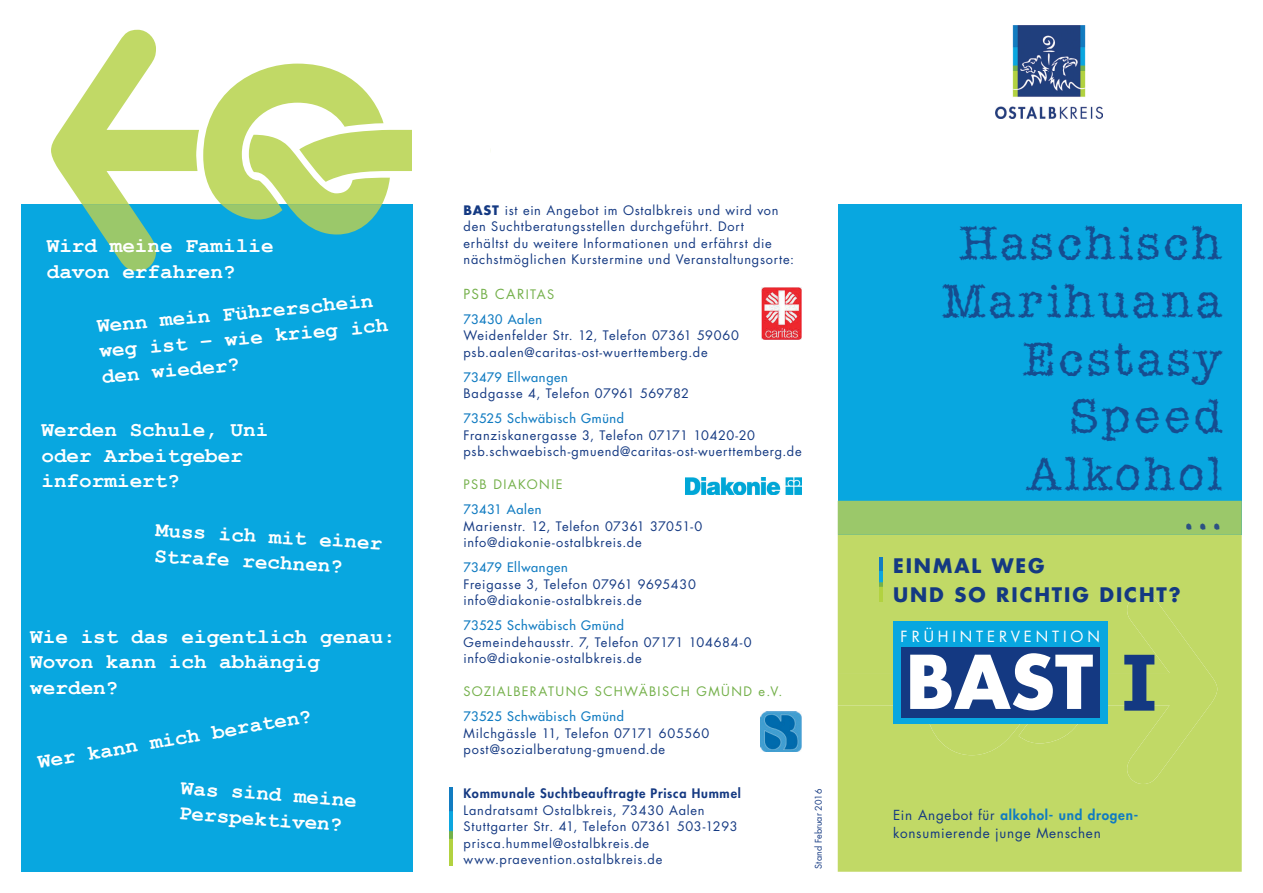
<style>
.page{position:relative;width:1263px;height:893px;background:#fff}
.page>*{position:absolute;margin:0;border:0;box-sizing:border-box;transform-origin:0 0}
.t1{font:700 72px "Futura Std";color:#fff}
.t2{font:48px/57.8px "Ice Age D";letter-spacing:.05em;color:#164d90;text-align:right}
.t3{font:48px "Ice Age D";color:#2c5183}
.t4{font:700 21px/25.5px "Courier New";color:#fff}
.t5{font:700 19.5px/28.5px "Futura Std";letter-spacing:.1em;color:#143982}
.t6{font:15px "Futura Std";letter-spacing:.26em;color:#fff}
.t7{font:13.5px/18px "Futura Std";letter-spacing:.055em;color:#143982}
.t8{font:13.5px "Futura Std";letter-spacing:.105em;color:#74b04a}
.t9{font:12.75px/16.5px "Futura Std";letter-spacing:.06em;color:#143982}
.t10{font:500 12.75px "Futura Std";letter-spacing:.05em;color:#107bc1}
.t11{font:12.75px "Futura Std";letter-spacing:.11em;color:#74b04a}
.t12{font:800 12.75px "Futura Std";letter-spacing:.06em;color:#143982}
.t13{font:9px "Futura Std";color:#143982}
.s1{font-weight:700}
.s2{font-size:12.75px}
.s3{font-family:"Tahoma";font-size:76.8px;color:#143982}
.s4{font-weight:800;color:#107bc1}
</style>
<div class="page">
<svg style="left:837px;top:673px;width:1px;height:32px"></svg>
<div style="left:838px;top:204px;width:404px;height:331px;background:#08a7e0"></div>
<div style="left:838px;top:535px;width:404px;height:337px;background:#c1d966"></div>
<div style="left:838px;top:594px;width:379px;height:190px;background:#c1d966"></div>
<div style="left:838px;top:501px;width:404px;height:34px;background:#9bc86a"></div>
<img style="left:996px;top:26px;width:106px;height:92px">
<div style="left:1186px;top:523px;width:33px;height:7px;background:#9bc86a"></div>
<div style="left:21px;top:204px;width:391px;height:668px;background:#08a7e0"></div>
<svg style="left:51px;top:30px;width:332px;height:174px"></svg>
<svg style="left:82px;top:130px;width:331px;height:141px"></svg>
<div style="left:412px;top:121px;width:78px;height:59px;background:#fff"></div>
<div style="left:893px;top:622px;width:215px;height:102px;background:#08a7e0"></div>
<div style="left:901px;top:647px;width:199px;height:71px;background:#143982"></div>
<img style="left:879px;top:557px;width:3px;height:45px">
<img style="left:449px;top:788px;width:3px;height:78px">
<img style="left:685px;top:478px;width:116px;height:17px">
<img style="left:761px;top:712px;width:40px;height:40px">
<img style="left:761px;top:287px;width:40px;height:53px">
<h3 class="t4" style="left:47px;top:232px;width:228px">Wird meine Familie davon erfahren?</h3>
<h3 class="t4" style="left:96px;top:312px;width:291px;rotate:-5deg">Wenn mein Führerschein weg ist – wie krieg ich den wieder?</h3>
<h3 class="t4" style="left:41px;top:416px;width:228px">Werden Schule, Uni oder Arbeitgeber informiert?</h3>
<h3 class="t4" style="left:156px;top:517px;width:228px;rotate:3deg">Muss ich mit einer<br>Strafe rechnen?</h3>
<h3 class="t4" style="left:30px;top:623px;width:367px">Wie ist das eigentlich genau:<br>Wovon kann ich abhängig werden?</h3>
<h3 class="t4" style="left:36px;top:749px;width:279px;rotate:-10deg">Wer kann mich beraten?</h3>
<h3 class="t4" style="left:182px;top:774px;width:178px;rotate:4deg">Was sind meine<br>Perspektiven?</h3>
<p class="t9" style="left:463px;top:202px;width:332px"><span class="s1">BAST</span> ist ein Angebot im Ostalbkreis und wird von den Suchtberatungsstellen durchgeführt. Dort<br>erhältst du weitere Informationen und erfährst die nächstmöglichen Kurstermine und Veranstaltungsorte:</p>
<p class="t8" style="left:463px;top:285px;width:92px">PSB CAR<span class="s2">ITAS</span></p>
<p class="t10" style="left:463px;top:311px;width:80px">73430 Aalen</p>
<p class="t9" style="left:463px;top:327px;width:277px">Weidenfelder Str. 12, Telefon 07361 59060 psb.aalen@caritas-ost-wuerttemberg.de</p>
<p class="t10" style="left:463px;top:369px;width:106px">73479 Ellwangen</p>
<p class="t9" style="left:463px;top:385px;width:227px">Badgasse 4, Telefon 07961 569782</p>
<p class="t10" style="left:463px;top:410px;width:162px">73525 Schwäbisch Gmünd</p>
<p class="t9" style="left:463px;top:427px;width:340px">Franziskanergasse 3, Telefon 07171 10420-20 psb.schwaebisch-gmuend@caritas-ost-wuerttemberg.de</p>
<p class="t11" style="left:463px;top:476px;width:101px">PSB DIAKONIE</p>
<p class="t10" style="left:463px;top:501px;width:79px">73431 Aalen</p>
<p class="t9" style="left:463px;top:518px;width:240px">Marienstr. 12, Telefon 07361 37051-0 info@diakonie-ostalbkreis.de</p>
<p class="t10" style="left:463px;top:559px;width:106px">73479 Ellwangen</p>
<p class="t9" style="left:463px;top:576px;width:234px">Freigasse 3, Telefon 07961 9695430 info@diakonie-ostalbkreis.de</p>
<p class="t10" style="left:463px;top:617px;width:162px">73525 Schwäbisch Gmünd</p>
<p class="t9" style="left:463px;top:634px;width:290px">Gemeindehausstr. 7, Telefon 07171 104684-0 info@diakonie-ostalbkreis.de</p>
<p class="t11" style="left:463px;top:683px;width:320px">SOZIALBERATUNG SCHWÄBISCH GMÜND e.V.</p>
<p class="t10" style="left:463px;top:708px;width:162px">73525 Schwäbisch Gmünd</p>
<p class="t9" style="left:463px;top:725px;width:247px">Milchgässle 11, Telefon 07171 605560 post@sozialberatung-gmuend.de</p>
<p class="t12" style="left:463px;top:786px;width:279px">Kommunale Suchtbeauftragte Prisca Hummel</p>
<p class="t9" style="left:463px;top:802px;width:276px">Landratsamt Ostalbkreis, 73430 Aalen Stuttgarter Str. 41, Telefon 07361 503-1293 prisca.hummel@ostalbkreis.de www.praevention.ostalbkreis.de</p>
<p class="t13" style="left:813px;top:868px;width:82px;rotate:-90deg">Stand Februar 2016</p>
<h2 class="t2" style="left:941px;top:214px;width:283px">Haschisch<br>Marihuana<br>Ecstasy<br>Speed<br>Alkohol</h2>
<h2 class="t3" style="left:1183px;top:485px;width:41px">...</h2>
<h3 class="t5" style="left:893px;top:552px;width:289px">EINMAL WEG<br>UND SO RICHTIG DICHT?</h3>
<p class="t6" style="left:901px;top:627px;width:201px">FRÜHINTERVENTION</p>
<h1 class="t1" style="left:905px;top:634px;width:254px">BAST <span class="s3">I</span></h1>
<p class="t7" style="left:893px;top:806px;width:247px">Ein Angebot für <span class="s4">alkohol- und drogen&shy;</span>konsumierende junge Menschen</p>
</div>
